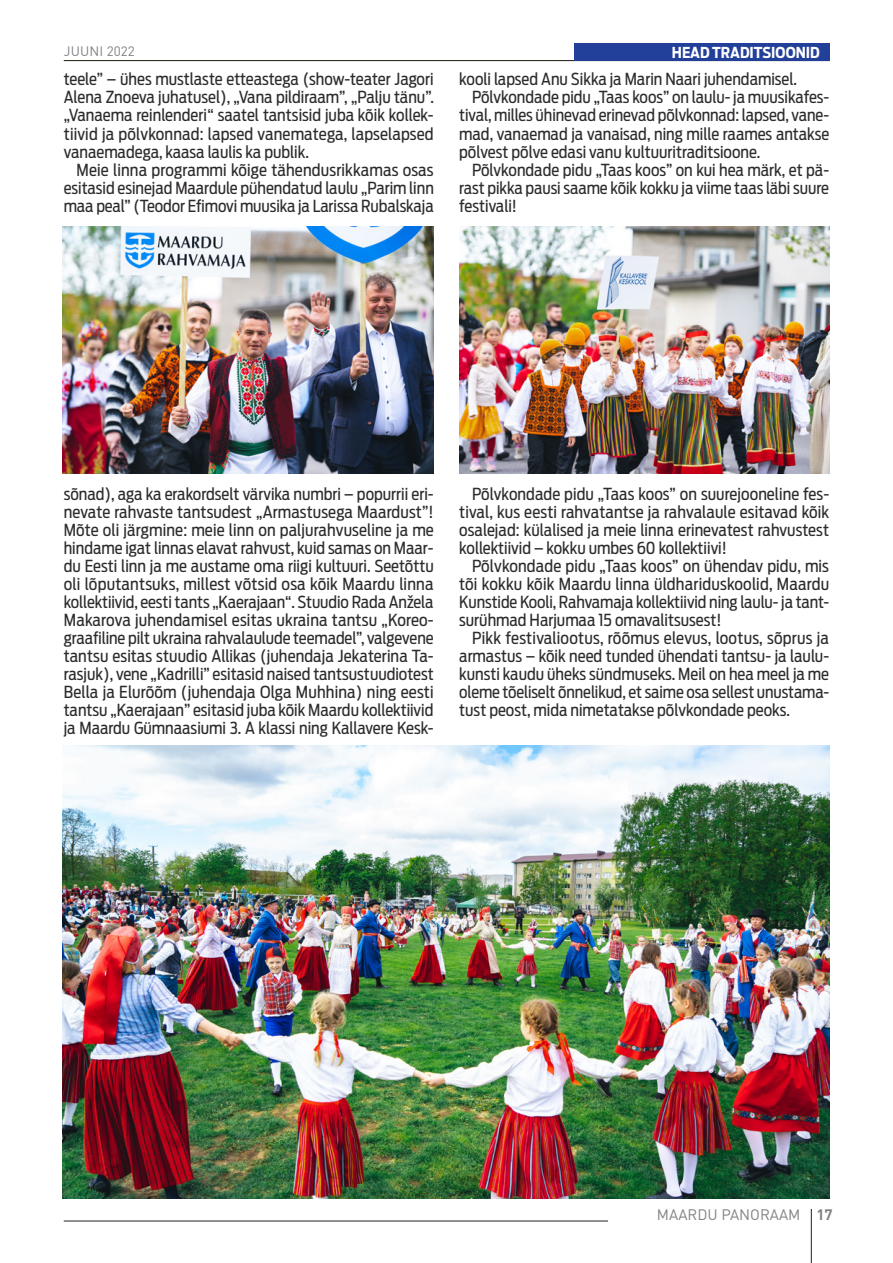
<style>
.page{position:relative;width:893px;height:1263px;background:#fff}
.page>*{position:absolute;margin:0;border:0;box-sizing:border-box;transform-origin:0 0}
.Илона_2020_русский_я{font:16.5px/18px "Ford Antenna Cond";color:#2e2b2c;text-align:justify}
.t1{font:700 15px "Ford Antenna Cond";color:#fff}
.t2{font:15px "DIN Pro";color:#808285}
.t3{font:700 15px "DIN Pro";color:#808285}
.t4{font:13.5px "DIN Pro";letter-spacing:.01em;color:#808285}
.s1{color:#223f99}
</style>
<div class="page">
<hr style="left:64px;top:1221px;width:544px;height:1px;background:#231f20">
<hr style="left:811px;top:1209px;width:1px;height:54px;background:#231f20">
<hr style="left:64px;top:60px;width:765px;height:1px;background:#19150b">
<img style="left:63px;top:226px;width:371px;height:248px">
<img style="left:459px;top:226px;width:370px;height:247px">
<img style="left:63px;top:745px;width:766px;height:453px">
<div style="left:574px;top:44px;width:255px;height:17px;background:#223f99"></div>
<p class="t4" style="left:64px;top:42px;width:73px">JUUNI 2022</p>
<p class="Илона_2020_русский_я" style="left:64px;top:68px;width:372px">teele” – ühes mustlaste etteastega (show-teater Jagori Alena Znoeva juhatusel), „Vana pildiraam”, „Palju tänu”. „Vanaema reinlenderi“ saatel tantsisid juba kõik kollek&shy;tiivid ja põlvkonnad: lapsed vanematega, lapselapsed vanaemadega, kaasa laulis ka publik.</p>
<p class="Илона_2020_русский_я" style="left:64px;top:158px;width:372px;text-indent:13px">Meie linna programmi kõige tähendusrikkamas osas esitasid esinejad Maardule pühendatud laulu „Parim linn maa peal” (Teodor Efimovi muusika ja Larissa Rubalskaja</p>
<p class="t1" style="left:672px;top:39px;width:159px">HEAD TRADITSIOONID<span class="s1">A</span></p>
<p class="Илона_2020_русский_я" style="left:459px;top:68px;width:339px">kooli lapsed Anu Sikka ja Marin Naari juhendamisel.</p>
<p class="Илона_2020_русский_я" style="left:459px;top:86px;width:371px;text-indent:13px">Põlvkondade pidu „Taas koos” on laulu- ja muusikafes&shy;tival, milles ühinevad erinevad põlvkonnad: lapsed, vane&shy;mad, vanaemad ja vanaisad, ning mille raames antakse põlvest põlve edasi vanu kultuuritraditsioone.</p>
<p class="Илона_2020_русский_я" style="left:459px;top:158px;width:371px;text-indent:13px">Põlvkondade pidu „Taas koos” on kui hea märk, et pä&shy;rast pikka pausi saame kõik kokku ja viime taas läbi suure festivali!</p>
<p class="Илона_2020_русский_я" style="left:64px;top:482px;width:372px">sõnad), aga ka erakordselt värvika numbri – popurrii eri&shy;nevate rahvaste tantsudest „Armastusega Maardust”!<br>Mõte oli järgmine: meie linn on paljurahvuseline ja me hindame igat linnas elavat rahvust, kuid samas on Maar&shy;du Eesti linn ja me austame oma riigi kultuuri. Seetõttu oli lõputantsuks, millest võtsid osa kõik Maardu linna kollektiivid, eesti tants „Kaerajaan“. Stuudio Rada Anžela Makarova juhendamisel esitas ukraina tantsu „Koreo&shy;graafiline pilt ukraina rahvalaulude teemadel”, valgevene tantsu esitas stuudio Allikas (juhendaja Jekaterina Ta&shy;rasjuk), vene „Kadrilli” esitasid naised tantsustuudiotest Bella ja Elurõõm (juhendaja Olga Muhhina) ning eesti tantsu „Kaerajaan” esitasid juba kõik Maardu kollektiivid ja Maardu Gümnaasiumi 3. A klassi ning Kallavere Kesk-</p>
<p class="Илона_2020_русский_я" style="left:459px;top:482px;width:371px;text-indent:13px">Põlvkondade pidu „Taas koos” on suurejooneline fes&shy;tival, kus eesti rahvatantse ja rahvalaule esitavad kõik osalejad: külalised ja meie linna erinevatest rahvustest kollektiivid – kokku umbes 60 kollektiivi!</p>
<p class="Илона_2020_русский_я" style="left:459px;top:554px;width:371px;text-indent:13px">Põlvkondade pidu „Taas koos” on ühendav pidu, mis tõi kokku kõik Maardu linna üldhariduskoolid, Maardu Kunstide Kooli, Rahvamaja kollektiivid ning laulu- ja tant&shy;surühmad Harjumaa 15 omavalitsusest!</p>
<p class="Илона_2020_русский_я" style="left:459px;top:626px;width:371px;text-indent:13px">Pikk festivaliootus, rõõmus elevus, lootus, sõprus ja armastus – kõik need tunded ühendati tantsu- ja laulu&shy;kunsti kaudu üheks sündmuseks. Meil on hea meel ja me oleme tõeliselt õnnelikud, et saime osa sellest unustama&shy;tust peost, mida nimetatakse põlvkondade peoks.</p>
<p class="t2" style="left:657px;top:1205px;width:145px">MAARDU PANORAAM</p>
<p class="t3" style="left:816px;top:1205px;width:18px">17</p>
</div>
